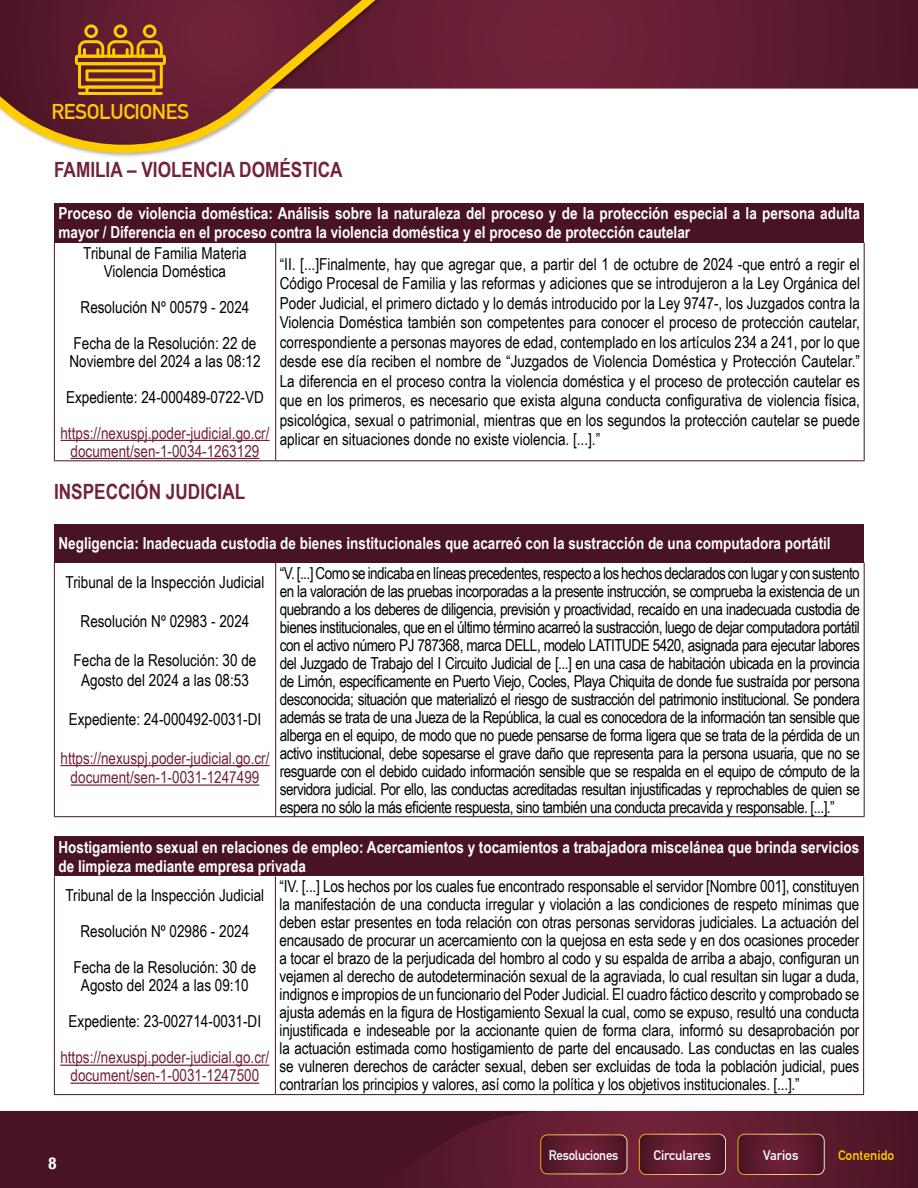
<style>
.page{position:relative;width:918px;height:1188px;background:#fff}
.page>*{position:absolute;margin:0;border:0;box-sizing:border-box;transform-origin:0 0}
.t1{font:700 21px "Arial Narrow";color:#722239}
.t2{font:700 21px "DIN Alternate";letter-spacing:-.02em;color:#fc0}
.t3{font:16.5px/18px "Arial Narrow";color:#000;text-align:center}
.t4{font:700 16.5px/19.5px "Arial Narrow";color:#fff}
.t5{font:16.5px/18px "Arial Narrow";color:#722239;text-align:center}
.t6{font:700 condensed 16.5px "Helvetica Neue";color:#fff}
.t7{font:700 13.5px "DIN Alternate";letter-spacing:-.02em;color:#fff;scale:.96 1}
.t8{font:700 13.5px "DIN Alternate";color:#fff}
.t9{font:700 13.5px "DIN Alternate";color:#fc0}
.t10{font:700 13.5px "DIN Alternate";letter-spacing:-.02em;color:#fff}
</style>
<div class="page">
<div style="left:0;top:1111px;width:374px;height:77px;background:#481323"></div>
<svg style="left:374px;top:1111px;width:544px;height:77px;background:#5d1c2e"></svg>
<div style="left:738px;top:1134px;width:86px;height:41px;border:1px solid #fff;border-radius:7px"></div>
<svg style="left:470px;top:0;width:448px;height:89px;background:#631e32"></svg>
<svg style="left:451px;top:0;width:13px;height:89px"></svg>
<svg style="left:0;top:0;width:451px;height:157px"></svg>
<svg style="left:75px;top:24px;width:91px;height:71px;background:#9b5d1e"></svg>
<hr style="left:78px;top:92px;width:85px;height:3px;background:#fc0">
<div style="left:54px;top:203px;width:810px;height:40px;background:#481323"></div>
<hr style="left:54px;top:243px;width:1px;height:217px;background:#481323">
<hr style="left:275px;top:243px;width:1px;height:217px;background:#481323">
<hr style="left:864px;top:243px;width:1px;height:217px;background:#481323">
<hr style="left:54px;top:460px;width:222px;height:1px;background:#481323">
<hr style="left:276px;top:460px;width:589px;height:1px;background:#481323">
<hr style="left:60px;top:440px;width:210px;height:1px;background:#722239">
<hr style="left:71px;top:458px;width:188px;height:1px;background:#722239">
<div style="left:54px;top:524px;width:810px;height:38px;background:#481323"></div>
<hr style="left:54px;top:562px;width:1px;height:254px;background:#481323">
<hr style="left:275px;top:562px;width:1px;height:254px;background:#481323">
<hr style="left:864px;top:562px;width:1px;height:254px;background:#481323">
<hr style="left:54px;top:816px;width:222px;height:1px;background:#481323">
<hr style="left:276px;top:816px;width:589px;height:1px;background:#481323">
<hr style="left:60px;top:765px;width:210px;height:1px;background:#722239">
<hr style="left:71px;top:784px;width:188px;height:2px;background:#722239">
<div style="left:54px;top:837px;width:810px;height:39px;background:#481323"></div>
<hr style="left:54px;top:876px;width:1px;height:218px;background:#481323">
<hr style="left:275px;top:876px;width:1px;height:218px;background:#481323">
<hr style="left:863px;top:876px;width:1px;height:218px;background:#481323">
<hr style="left:54px;top:1094px;width:221px;height:1px;background:#481323">
<hr style="left:275px;top:1094px;width:589px;height:1px;background:#481323">
<hr style="left:60px;top:1065px;width:209px;height:1px;background:#722239">
<hr style="left:70px;top:1083px;width:189px;height:1px;background:#722239">
<p class="t2" style="left:52px;top:95px;width:139px">RESOLUCIONES</p>
<p class="t1" style="left:54px;top:154px;width:290px">FAMILIA – VIOLENCIA DOMÉSTICA</p>
<p class="t4" style="left:58px;top:203px;width:803px">Proceso de violencia doméstica: Análisis sobre la naturaleza del proceso y de la protección especial a la persona adulta mayor / Diferencia en el proceso contra la violencia doméstica y el proceso de protección cautelar</p>
<p class="t3" style="left:83px;top:243px;width:165px">Tribunal de Familia Materia<br>Violencia Doméstica</p>
<p class="t3" style="left:74px;top:288px;width:184px;line-height:36px">Resolución Nº 00579 - 2024<br>Fecha de la Resolución: 22 de</p>
<p class="t3" style="left:66px;top:342px;width:199px;line-height:36px;text-align:left">Noviembre del 2024 a las 08:12<br>Expediente: 24-000489-0722-VD</p>
<p class="t5" style="left:60px;top:423px;width:211px">https://nexuspj.poder-judicial.go.cr/ document/sen-1-0034-1263129</p>
<p class="t3" style="left:280px;top:254px;width:582px;line-height:19.5px;text-align:justify">“II. [...]Finalmente, hay que agregar que, a partir del 1 de octubre de 2024 -que entró a regir el Código Procesal de Familia y las reformas y adiciones que se introdujeron a la Ley Orgánica del Poder Judicial, el primero dictado y lo demás introducido por la Ley 9747-, los Juzgados contra la Violencia Doméstica también son competentes para conocer el proceso de protección cautelar, correspondiente a personas mayores de edad, contemplado en los artículos 234 a 241, por lo que desde ese día reciben el nombre de “Juzgados de Violencia Doméstica y Protección Cautelar.” La diferencia en el proceso contra la violencia doméstica y el proceso de protección cautelar es que en los primeros, es necesario que exista alguna conducta configurativa de violencia física, psicológica, sexual o patrimonial, mientras que en los segundos la protección cautelar se puede aplicar en situaciones donde no existe violencia. [...].”</p>
<p class="t1" style="left:54px;top:475px;width:193px">INSPECCIÓN JUDICIAL</p>
<p class="t4" style="left:58px;top:533px;width:774px">Negligencia: Inadecuada custodia de bienes institucionales que acarreó con la sustracción de una computadora portátil</p>
<p class="t3" style="left:66px;top:573px;width:200px">Tribunal de la Inspección Judicial</p>
<p class="t3" style="left:81px;top:612px;width:170px">Resolución Nº 02983 - 2024</p>
<p class="t3" style="left:74px;top:650px;width:184px;line-height:19.5px">Fecha de la Resolución: 30 de<br>Agosto del 2024 a las 08:53</p>
<p class="t3" style="left:69px;top:709px;width:194px">Expediente: 24-000492-0031-DI</p>
<p class="t5" style="left:60px;top:748px;width:211px;line-height:19.5px">https://nexuspj.poder-judicial.go.cr/ document/sen-1-0031-1247499</p>
<p class="t3" style="left:280px;top:563px;width:582px;text-align:justify">“V. [...] Como se indicaba en líneas precedentes, respecto a los hechos declarados con lugar y con sustento en la valoración de las pruebas incorporadas a la presente instrucción, se comprueba la existencia de un quebrando a los deberes de diligencia, previsión y proactividad, recaído en una inadecuada custodia de bienes institucionales, que en el último término acarreó la sustracción, luego de dejar computadora portátil con el activo número PJ 787368, marca DELL, modelo LATITUDE 5420, asignada para ejecutar labores del Juzgado de Trabajo del I Circuito Judicial de [...] en una casa de habitación ubicada en la provincia de Limón, específicamente en Puerto Viejo, Cocles, Playa Chiquita de donde fue sustraída por persona desconocida; situación que materializó el riesgo de sustracción del patrimonio institucional. Se pondera además se trata de una Jueza de la República, la cual es conocedora de la información tan sensible que alberga en el equipo, de modo que no puede pensarse de forma ligera que se trata de la pérdida de un activo institucional, debe sopesarse el grave daño que representa para la persona usuaria, que no se resguarde con el debido cuidado información sensible que se respalda en el equipo de cómputo de la servidora judicial. Por ello, las conductas acreditadas resultan injustificadas y reprochables de quien se espera no sólo la más eficiente respuesta, sino también una conducta precavida y responsable. [...].”</p>
<p class="t4" style="left:58px;top:836px;width:802px">Hostigamiento sexual en relaciones de empleo: Acercamientos y tocamientos a trabajadora miscelánea que brinda servicios de limpieza mediante empresa privada</p>
<p class="t3" style="left:65px;top:877px;width:200px;line-height:36px">Tribunal de la Inspección Judicial<br>Resolución Nº 02986 - 2024<br>Fecha de la Resolución: 30 de</p>
<p class="t3" style="left:69px;top:967px;width:194px;line-height:36px">Agosto del 2024 a las 09:10<br>Expediente: 23-002714-0031-DI</p>
<p class="t5" style="left:60px;top:1048px;width:211px">https://nexuspj.poder-judicial.go.cr/ document/sen-1-0031-1247500</p>
<p class="t3" style="left:280px;top:877px;width:581px;text-align:justify">“IV. [...] Los hechos por los cuales fue encontrado responsable el servidor [Nombre 001], constituyen la manifestación de una conducta irregular y violación a las condiciones de respeto mínimas que deben estar presentes en toda relación con otras personas servidoras judiciales. La actuación del encausado de procurar un acercamiento con la quejosa en esta sede y en dos ocasiones proceder a tocar el brazo de la perjudicada del hombro al codo y su espalda de arriba a abajo, configuran un vejamen al derecho de autodeterminación sexual de la agraviada, lo cual resultan sin lugar a duda, indignos e impropios de un funcionario del Poder Judicial. El cuadro fáctico descrito y comprobado se ajusta además en la figura de Hostigamiento Sexual la cual, como se expuso, resultó una conducta injustificada e indeseable por la accionante quien de forma clara, informó su desaprobación por la actuación estimada como hostigamiento de parte del encausado. Las conductas en las cuales se vulneren derechos de carácter sexual, deben ser excluidas de toda la población judicial, pues contrarían los principios y valores, así como la política y los objetivos institucionales. [...].”</p>
<p class="t6" style="left:49px;top:1149px;width:9px">8</p>
<p class="t7" style="left:549px;top:1145px;width:74px">Resoluciones</p>
<p class="t8" style="left:654px;top:1145px;width:59px">Circulares</p>
<p class="t10" style="left:763px;top:1145px;width:37px">Varios</p>
<p class="t9" style="left:838px;top:1145px;width:58px">Contenido</p>
</div>
